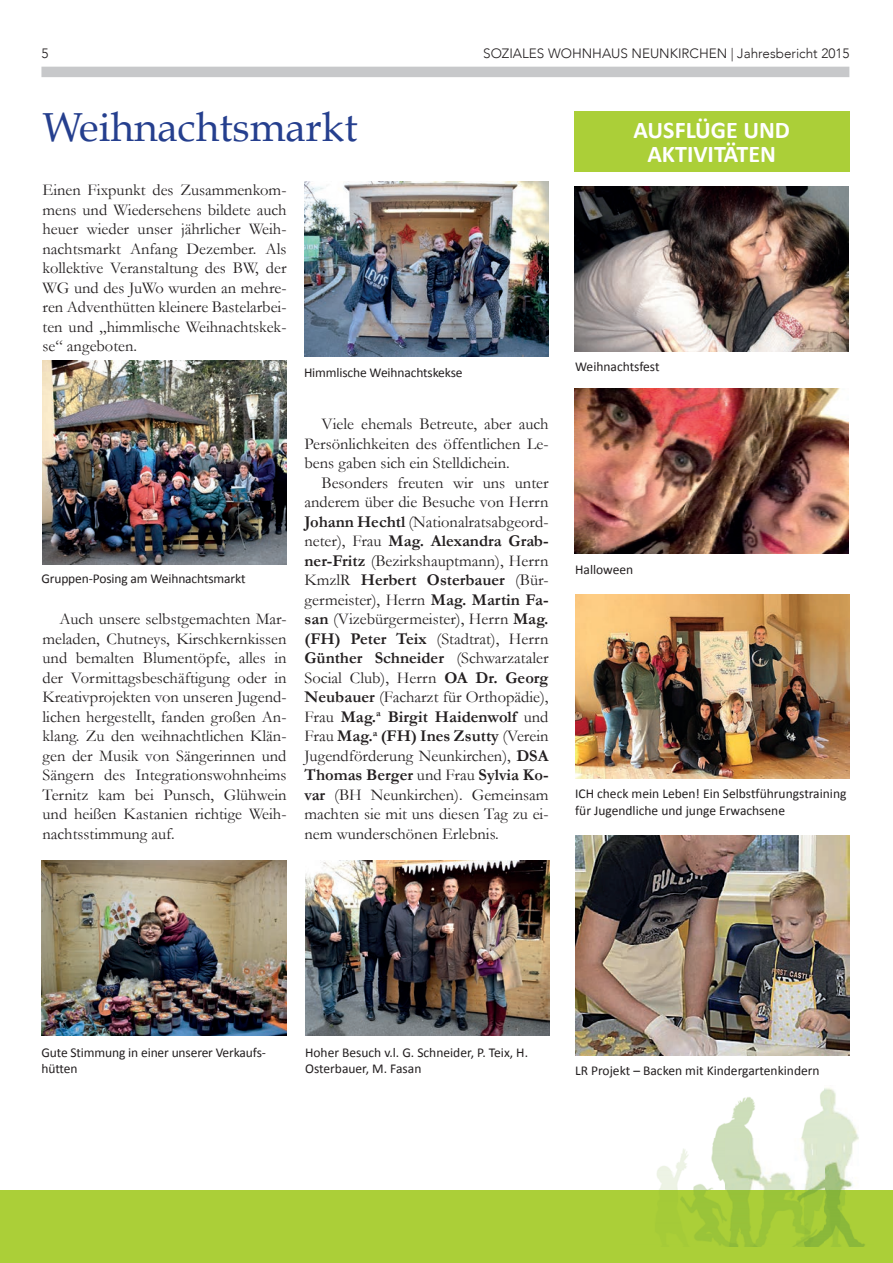
<style>
.page{position:relative;width:893px;height:1263px;background:#fff}
.page>*{position:absolute;margin:0;border:0;box-sizing:border-box;transform-origin:0 0}
.t1{font:40.5px "Book Antiqua";color:#253f8e}
.t2{font:700 24px/24px "Calibri";color:#fff;text-align:center}
.t3{font:16.5px/19.5px "Garamond";color:#231f20;text-align:justify}
.t4{font:13.5px/16.5px "Calibri";color:#231f20}
.t5{font:300 13.5px "Avenir";color:#231f20}
.s1{font-weight:700}
</style>
<div class="page">
<div style="left:41px;top:67px;width:808px;height:10px;background:#c7c8ca"></div>
<div style="left:0;top:1191px;width:893px;height:72px;background:#abcf38"></div>
<img style="left:627px;top:1088px;width:247px;height:159px">
<div style="left:574px;top:111px;width:275px;height:61px;background:#abcf38"></div>
<img style="left:574px;top:187px;width:274px;height:164px">
<img style="left:574px;top:388px;width:274px;height:166px">
<img style="left:575px;top:835px;width:274px;height:220px">
<img style="left:575px;top:595px;width:274px;height:183px">
<img style="left:305px;top:861px;width:244px;height:174px">
<img style="left:43px;top:361px;width:244px;height:203px">
<img style="left:42px;top:861px;width:244px;height:174px">
<img style="left:305px;top:182px;width:244px;height:174px">
<p class="t5" style="left:41px;top:46px;width:9px">5</p>
<p class="t5" style="left:483px;top:46px;width:368px">SOZIALES WOHNHAUS NEUNKIRCHEN | Jahresbericht 2015</p>
<h1 class="t1" style="left:43px;top:102px;width:317px">Weihnachtsmarkt</h1>
<p class="t3" style="left:43px;top:180px;width:246px">Einen Fixpunkt des Zusammenkom&shy;mens und Wiedersehens bildete auch heuer wieder unser jährlicher Weih&shy;nachtsmarkt Anfang Dezember. Als kollektive Veranstaltung des BW, der WG und des JuWo wurden an mehre&shy;ren Adventhütten kleinere Bastelarbei&shy;ten und „himmlische Weihnachtskek&shy;se“ angeboten.</p>
<p class="t4" style="left:41px;top:571px;width:206px">Gruppen-Posing am Weihnachtsmarkt</p>
<p class="t3" style="left:43px;top:609px;width:246px;text-indent:17px">Auch unsere selbstgemachten Mar&shy;meladen, Chutneys, Kirschkernkissen und bemalten Blumentöpfe, alles in der Vormittagsbeschäftigung oder in Kreativprojekten von unseren Jugend&shy;lichen hergestellt, fanden großen An&shy;klang. Zu den weihnachtlichen Klän&shy;gen der Musik von Sängerinnen und Sängern des Integrationswohnheims Ternitz kam bei Punsch, Glühwein und heißen Kastanien richtige Weih&shy;nachtsstimmung auf.</p>
<p class="t4" style="left:304px;top:364px;width:160px">Himmlische Weihnachtskekse</p>
<p class="t3" style="left:305px;top:414px;width:246px;text-indent:17px">Viele ehemals Betreute , aber auch Persönlichkeiten des öffentlichen Le&shy;bens gaben sich ein Stelldichein.</p>
<p class="t3" style="left:305px;top:472px;width:246px;text-indent:17px">Besonders freuten wir uns unter anderem über die Besuche von Herrn <span class="s1">Johann Hechtl</span> (Nationalratsabgeord&shy;neter), Frau <span class="s1">Mag. Alexandra Grab&shy;ner-Fritz</span> (Bezirkshauptmann), Herrn KmzlR <span class="s1">Herbert Osterbauer</span> (Bür&shy;germeister), Herrn <span class="s1">Mag. Martin Fa&shy;san</span> (Vizebürgermeister), Herrn <span class="s1">Mag. (FH) Peter Teix</span> (Stadtrat), Herrn <span class="s1">Günther Schneider</span> (Schwarzataler Social Club), Herrn <span class="s1">OA Dr. Georg Neubauer</span> (Facharzt für Orthopädie), Frau <span class="s1">Mag.</span><sup>a</sup> <span class="s1">Birgit Haidenwolf</span> und Frau <span class="s1">Mag.</span><sup>a</sup> <span class="s1">(FH) Ines Zsutty</span> (Verein Jugendförderung Neunkirchen), <span class="s1">DSA Thomas Berger</span> und Frau <span class="s1">Sylvia Ko&shy;var</span> (BH Neunkirchen). Gemeinsam machten sie mit uns diesen Tag zu ei&shy;nem wunderschönen Erlebnis.</p>
<h2 class="t2" style="left:633px;top:118px;width:158px">AUSFLÜGE UND<br>AKTIVITÄTEN</h2>
<p class="t4" style="left:575px;top:358px;width:86px">Weihnachtsfest</p>
<p class="t4" style="left:575px;top:561px;width:60px">Halloween</p>
<p class="t4" style="left:575px;top:786px;width:273px">ICH check mein Leben! Ein Selbstführungstraining für Jugendliche und junge Erwachsene</p>
<p class="t4" style="left:41px;top:1044px;width:226px">Gute Stimmung in einer unserer Verkaufs&shy;hütten</p>
<p class="t4" style="left:305px;top:1044px;width:224px">Hoher Besuch v.l. G. Schneider, P. Teix, H.<br>Osterbauer, M. Fasan</p>
<p class="t4" style="left:575px;top:1062px;width:246px">LR Projekt – Backen mit Kindergartenkindern</p>
</div>
